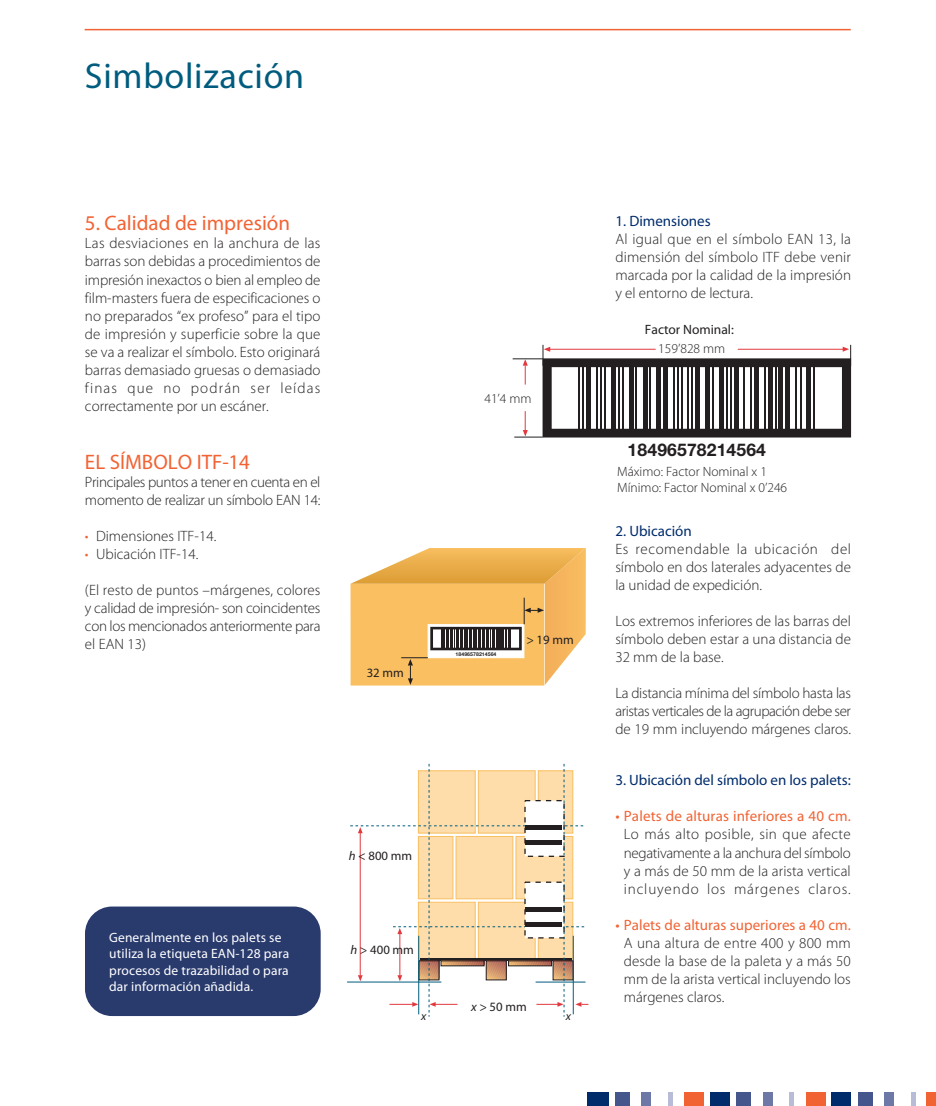
<style>
.page{position:relative;width:936px;height:1106px;background:#fff}
.page>*{position:absolute;margin:0;border:0;box-sizing:border-box;transform-origin:0 0}
.t1{font:36px "Myriad Pro";letter-spacing:.02em;color:#005c7e}
.t2{font:21px "Myriad Pro";color:#f26334}
.t3{font:700 17.55px "Helvetica Neue";letter-spacing:.01em;color:#231f20}
.t4{font:300 15px/18px "Myriad Pro";color:#231f20;text-align:justify}
.t5{font:300 15px/18px "Myriad Pro";letter-spacing:-.025em;color:#231f20}
.t6{font:15px "Myriad Pro";letter-spacing:.005em;color:#f26334}
.t7{font:15px "Myriad Pro";color:#002c6c}
.t8{font:13.5px/16.5px "Myriad Pro";letter-spacing:.01em;color:#fff}
.t9{font:300 13.5px/16.5px "Myriad Pro";color:#231f20}
.t10{font:13.5px "Myriad Pro";color:#231f20}
.t11{font:12.75px "Myriad Pro";color:#231f20}
.t12{font:italic 11.85px "Myriad Pro";color:#231f20}
.t13{font:700 5.25px "Helvetica Neue";letter-spacing:.01em;color:#231f20}
.s1{color:#f26334}
.s2{font-style:italic}
</style>
<div class="page">
<div style="left:805px;top:1092px;width:20px;height:14px;background:#f26334"></div>
<div style="left:789px;top:1092px;width:5px;height:14px;background:#b8bcd6"></div>
<div style="left:762px;top:1092px;width:10px;height:14px;background:#6d78a6"></div>
<div style="left:736px;top:1092px;width:15px;height:14px;background:#45568c"></div>
<div style="left:710px;top:1092px;width:20px;height:14px;background:#002c6c"></div>
<div style="left:884px;top:1092px;width:10px;height:14px;background:#6d78a6"></div>
<div style="left:857px;top:1092px;width:15px;height:14px;background:#45568c"></div>
<div style="left:831px;top:1092px;width:20px;height:14px;background:#002c6c"></div>
<div style="left:684px;top:1092px;width:20px;height:14px;background:#f26334"></div>
<div style="left:667px;top:1092px;width:5px;height:14px;background:#b8bcd6"></div>
<div style="left:641px;top:1092px;width:10px;height:14px;background:#6d78a6"></div>
<div style="left:615px;top:1092px;width:15px;height:14px;background:#45568c"></div>
<div style="left:586px;top:1092px;width:22px;height:14px;background:#002c6c"></div>
<div style="left:926px;top:1092px;width:9px;height:14px;background:#f26334"></div>
<div style="left:910px;top:1092px;width:5px;height:14px;background:#b8bcd6"></div>
<hr style="left:85px;top:29px;width:765px;height:1px;background:#f26334">
<hr style="left:512px;top:358px;width:30px;height:1px;background:#231f20">
<svg style="left:514px;top:345px;width:337px;height:92px"></svg>
<svg style="left:350px;top:548px;width:236px;height:137px"></svg>
<svg style="left:347px;top:764px;width:241px;height:252px"></svg>
<div style="left:85px;top:906px;width:235px;height:110px;background:#293a6d;border-radius:27px"></div>
<h1 class="t1" style="left:85px;top:63px;width:221px">Simbolización</h1>
<h2 class="t2" style="left:85px;top:215px;width:207px">5. Calidad de impresión</h2>
<p class="t4" style="left:85px;top:236px;width:237px">Las desviaciones en la anchura de las barras son debidas a procedimientos de impresión inexactos o bien al empleo de film-masters fuera de especificaciones o no preparados “ex profeso” para el tipo de impresión y superficie sobre la que se va a realizar el símbolo. Esto originará barras demasiado gruesas o demasiado finas que no podrán ser leídas correctamente por un escáner.</p>
<h2 class="t2" style="left:85px;top:454px;width:166px">EL SÍMBOLO ITF-14</h2>
<p class="t5" style="left:85px;top:474px;width:237px">Principales puntos a tener en cuenta en el momento de realizar un símbolo EAN 14:</p>
<p class="t4" style="left:85px;top:528px;width:133px"><span class="s1">•</span> Dimensiones ITF-14.</p>
<p class="t4" style="left:85px;top:546px;width:115px"><span class="s1">•</span> Ubicación ITF-14.</p>
<p class="t4" style="left:85px;top:582px;width:237px">(El resto de puntos –márgenes, colores y calidad de impresión- son coincidentes con los mencionados anteriormente para el EAN 13)</p>
<p class="t11" style="left:367px;top:667px;width:38px">32 mm</p>
<p class="t9" style="left:484px;top:391px;width:49px">41’4 mm</p>
<p class="t13" style="left:455px;top:652px;width:42px">18496578214564</p>
<p class="t11" style="left:526px;top:635px;width:49px">&gt; 19 mm</p>
<p class="t8" style="left:109px;top:930px;width:182px">Generalmente en los palets se utiliza la etiqueta EAN-128 para procesos de trazabilidad o para dar información añadida.</p>
<p class="t11" style="left:348px;top:851px;width:65px"><span class="s2">h</span> &lt; 800 mm</p>
<p class="t11" style="left:350px;top:944px;width:65px"><span class="s2">h</span> &gt; 400 mm</p>
<p class="t11" style="left:471px;top:1002px;width:57px"><span class="s2">x</span> &gt; 50 mm</p>
<p class="t12" style="left:421px;top:1011px;width:7px">x</p>
<p class="t12" style="left:566px;top:1011px;width:7px">x</p>
<p class="t7" style="left:615px;top:215px;width:97px">1. Dimensiones</p>
<p class="t4" style="left:615px;top:231px;width:237px">Al igual que en el símbolo EAN 13, la dimensión del símbolo ITF debe venir marcada por la calidad de la impresión y el entorno de lectura.</p>
<p class="t10" style="left:645px;top:325px;width:90px">Factor Nominal:</p>
<p class="t9" style="left:658px;top:341px;width:68px">159’828 mm</p>
<p class="t3" style="left:627px;top:443px;width:140px">18496578214564</p>
<p class="t9" style="left:617px;top:464px;width:171px">Máximo: Factor Nominal x 1<br>Mínimo: Factor Nominal x 0’246</p>
<p class="t7" style="left:615px;top:525px;width:78px">2. Ubicación</p>
<p class="t4" style="left:615px;top:541px;width:237px">Es recomendable la ubicación del símbolo en dos laterales adyacentes de la unidad de expedición.</p>
<p class="t4" style="left:615px;top:613px;width:237px">Los extremos inferiores de las barras del símbolo deben estar a una distancia de 32 mm de la base.</p>
<p class="t4" style="left:615px;top:685px;width:237px">La distancia mínima del símbolo hasta las aristas verticales de la agrupación debe ser de 19 mm incluyendo márgenes claros.</p>
<p class="t7" style="left:615px;top:774px;width:237px">3. Ubicación del símbolo en los palets:</p>
<p class="t6" style="left:615px;top:810px;width:237px">• Palets de alturas inferiores a 40 cm.</p>
<p class="t4" style="left:623px;top:826px;width:228px">Lo más alto posible, sin que afecte negativamente a la anchura del símbolo y a más de 50 mm de la arista vertical incluyendo los márgenes claros.</p>
<p class="t6" style="left:615px;top:918px;width:237px">• Palets de alturas superiores a 40 cm.</p>
<p class="t4" style="left:623px;top:934px;width:228px">A una altura de entre 400 y 800 mm desde la base de la paleta y a más 50 mm de la arista vertical incluyendo los márgenes claros.</p>
</div>
